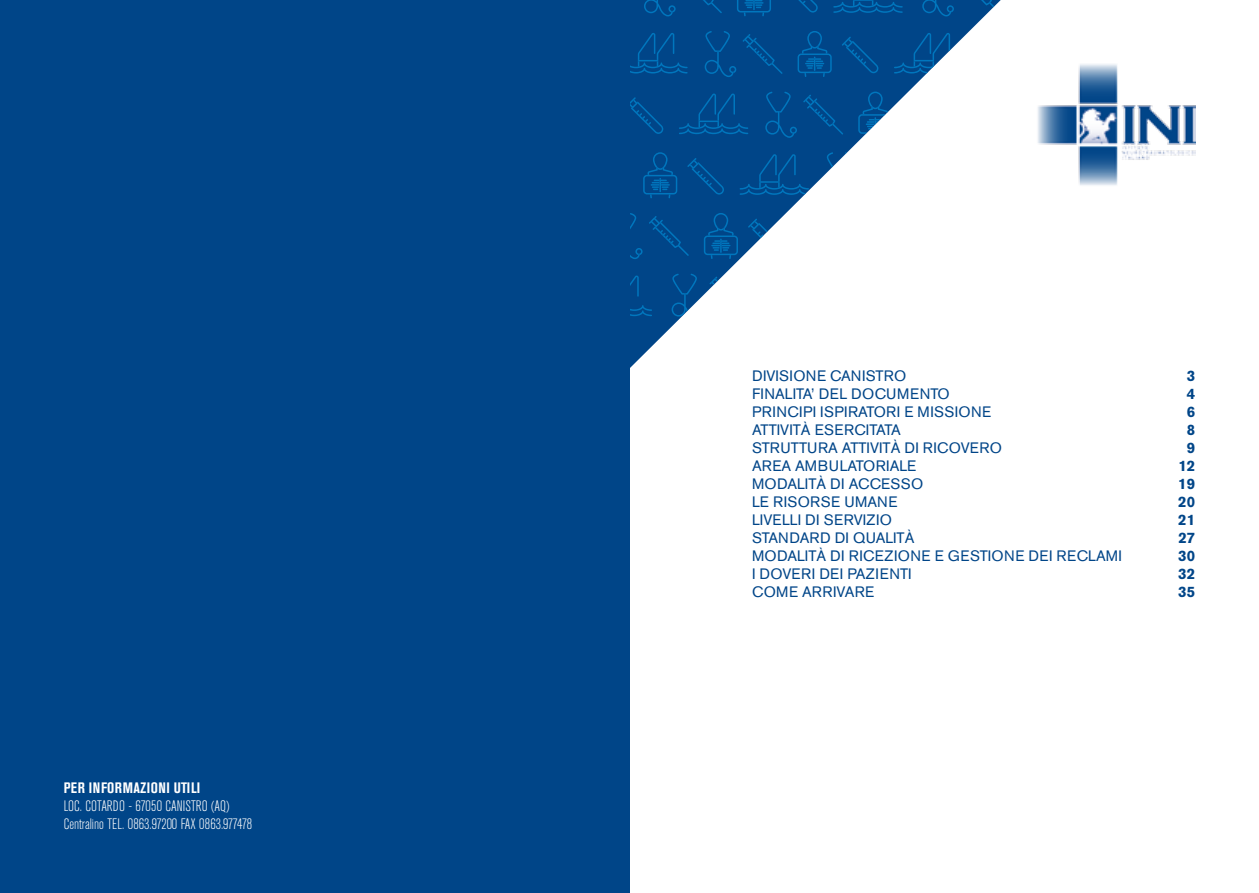
<style>
.page{position:relative;width:1259px;height:893px;background:#fff}
.page>*{position:absolute;margin:0;border:0;box-sizing:border-box;transform-origin:0 0}
.t1{font:15px "Akzidenz Grotesk BE";letter-spacing:.02em;color:#004588}
.t2{font:300 condensed 15px/18px "Akzidenz Grotesk BE";color:#fff}
.t3{font:15px "Akzidenz Grotesk BE";color:#004588}
.t4{font:700 15px "Akzidenz Grotesk BE";color:#004588}
.t5{font:700 condensed 15px "Akzidenz Grotesk BE";letter-spacing:.035em;color:#fff}
</style>
<div class="page">
<img style="left:1038px;top:64px;width:157px;height:122px">
<svg style="left:629px;top:0;width:371px;height:409px"></svg>
<svg style="left:629px;top:276px;width:23px;height:40px"></svg>
<svg style="left:688px;top:0;width:34px;height:13px"></svg>
<svg style="left:785px;top:0;width:32px;height:13px"></svg>
<svg style="left:644px;top:0;width:31px;height:16px"></svg>
<svg style="left:737px;top:0;width:34px;height:16px"></svg>
<svg style="left:833px;top:0;width:69px;height:13px"></svg>
<svg style="left:629px;top:33px;width:58px;height:41px;background:#004d90"></svg>
<svg style="left:742px;top:34px;width:40px;height:40px;background:#004a8d"></svg>
<svg style="left:841px;top:37px;width:37px;height:36px"></svg>
<svg style="left:704px;top:31px;width:32px;height:46px"></svg>
<svg style="left:797px;top:31px;width:34px;height:46px;background:#005094"></svg>
<svg style="left:894px;top:33px;width:56px;height:41px;background:#1f629d"></svg>
<svg style="left:629px;top:97px;width:34px;height:37px"></svg>
<svg style="left:679px;top:94px;width:69px;height:40px;background:#004c90"></svg>
<svg style="left:803px;top:95px;width:40px;height:40px;background:#004a8d"></svg>
<svg style="left:765px;top:92px;width:32px;height:46px"></svg>
<svg style="left:858px;top:92px;width:30px;height:43px"></svg>
<svg style="left:687px;top:158px;width:37px;height:37px"></svg>
<svg style="left:643px;top:152px;width:34px;height:46px;background:#005094"></svg>
<svg style="left:739px;top:154px;width:70px;height:41px;background:#004d90"></svg>
<svg style="left:827px;top:152px;width:20px;height:15px"></svg>
<svg style="left:649px;top:216px;width:40px;height:40px;background:#004a8d"></svg>
<svg style="left:748px;top:219px;width:19px;height:19px"></svg>
<svg style="left:629px;top:213px;width:13px;height:46px"></svg>
<svg style="left:704px;top:213px;width:34px;height:46px;background:#005094"></svg>
<svg style="left:709px;top:277px;width:9px;height:8px"></svg>
<svg style="left:671px;top:274px;width:26px;height:43px"></svg>
<svg style="left:966px;top:0;width:28px;height:7px"></svg>
<svg style="left:922px;top:0;width:32px;height:16px"></svg>
<div style="left:0;top:0;width:629px;height:893px;background:#004588"></div>
<p class="t5" style="left:64px;top:779px;width:138px">PER INFORMAZIONI UTILI</p>
<p class="t2" style="left:64px;top:797px;width:190px">LOC. COTARDO - 67050 CANISTRO (AQ)<br>Centralino TEL. 0863.97200 FAX 0863.977478</p>
<p class="t1" style="left:752px;top:367px;width:156px">DIVISIONE CANISTRO</p>
<p class="t4" style="left:1186px;top:367px;width:10px">3</p>
<p class="t1" style="left:752px;top:385px;width:199px">FINALITA’ DEL DOCUMENTO</p>
<p class="t4" style="left:1186px;top:385px;width:10px">4</p>
<p class="t1" style="left:752px;top:403px;width:241px">PRINCIPI ISPIRATORI E MISSIONE</p>
<p class="t4" style="left:1186px;top:403px;width:10px">6</p>
<p class="t3" style="left:752px;top:421px;width:73px">ATTIVITÀ ESERCITATA</p>
<p class="t4" style="left:1186px;top:421px;width:10px">8</p>
<p class="t1" style="left:752px;top:439px;width:11px">STRUTTURA</p>
<p class="t1" style="left:842px;top:439px;width:8px">ATTIVIT</p>
<p class="t1" style="left:890px;top:439px;width:43px">À DI RICOVERO</p>
<p class="t4" style="left:1186px;top:439px;width:10px">9</p>
<p class="t3" style="left:752px;top:457px;width:166px">AREA AMBULATORIALE</p>
<p class="t4" style="left:1178px;top:457px;width:18px">12</p>
<p class="t1" style="left:752px;top:475px;width:22px">MODALIT</p>
<p class="t1" style="left:816px;top:475px;width:44px">À DI ACCESSO</p>
<p class="t4" style="left:1178px;top:475px;width:18px">19</p>
<p class="t1" style="left:752px;top:493px;width:32px">LE RISORSE</p>
<p class="t1" style="left:844px;top:493px;width:12px">UMANE</p>
<p class="t4" style="left:1178px;top:493px;width:18px">20</p>
<p class="t1" style="left:752px;top:511px;width:16px">LIVELLI</p>
<p class="t1" style="left:805px;top:511px;width:38px">DI SERVI</p>
<p class="t1" style="left:866px;top:511px;width:18px">ZIO</p>
<p class="t4" style="left:1178px;top:511px;width:18px">21</p>
<p class="t1" style="left:752px;top:529px;width:11px">STANDARD</p>
<p class="t1" style="left:834px;top:529px;width:40px">DI QUALIT</p>
<p class="t1" style="left:904px;top:529px;width:11px">À</p>
<p class="t4" style="left:1178px;top:529px;width:18px">27</p>
<p class="t1" style="left:752px;top:547px;width:22px">MODALIT</p>
<p class="t1" style="left:816px;top:547px;width:42px">À DI RICE</p>
<p class="t1" style="left:884px;top:547px;width:20px">ZIONE</p>
<p class="t1" style="left:934px;top:547px;width:36px">E GESTIONE</p>
<p class="t1" style="left:1028px;top:547px;width:9px">DEI</p>
<p class="t1" style="left:1056px;top:547px;width:11px">RECLAMI</p>
<p class="t4" style="left:1178px;top:547px;width:19px">30</p>
<p class="t1" style="left:752px;top:565px;width:29px">I DOVERI</p>
<p class="t1" style="left:819px;top:565px;width:9px">DEI</p>
<p class="t1" style="left:847px;top:565px;width:36px">PAZIENTI</p>
<p class="t4" style="left:1178px;top:565px;width:18px">32</p>
<p class="t1" style="left:752px;top:583px;width:24px">COME</p>
<p class="t1" style="left:802px;top:583px;width:10px">ARRIVARE</p>
<p class="t4" style="left:1178px;top:583px;width:18px">35</p>
</div>
